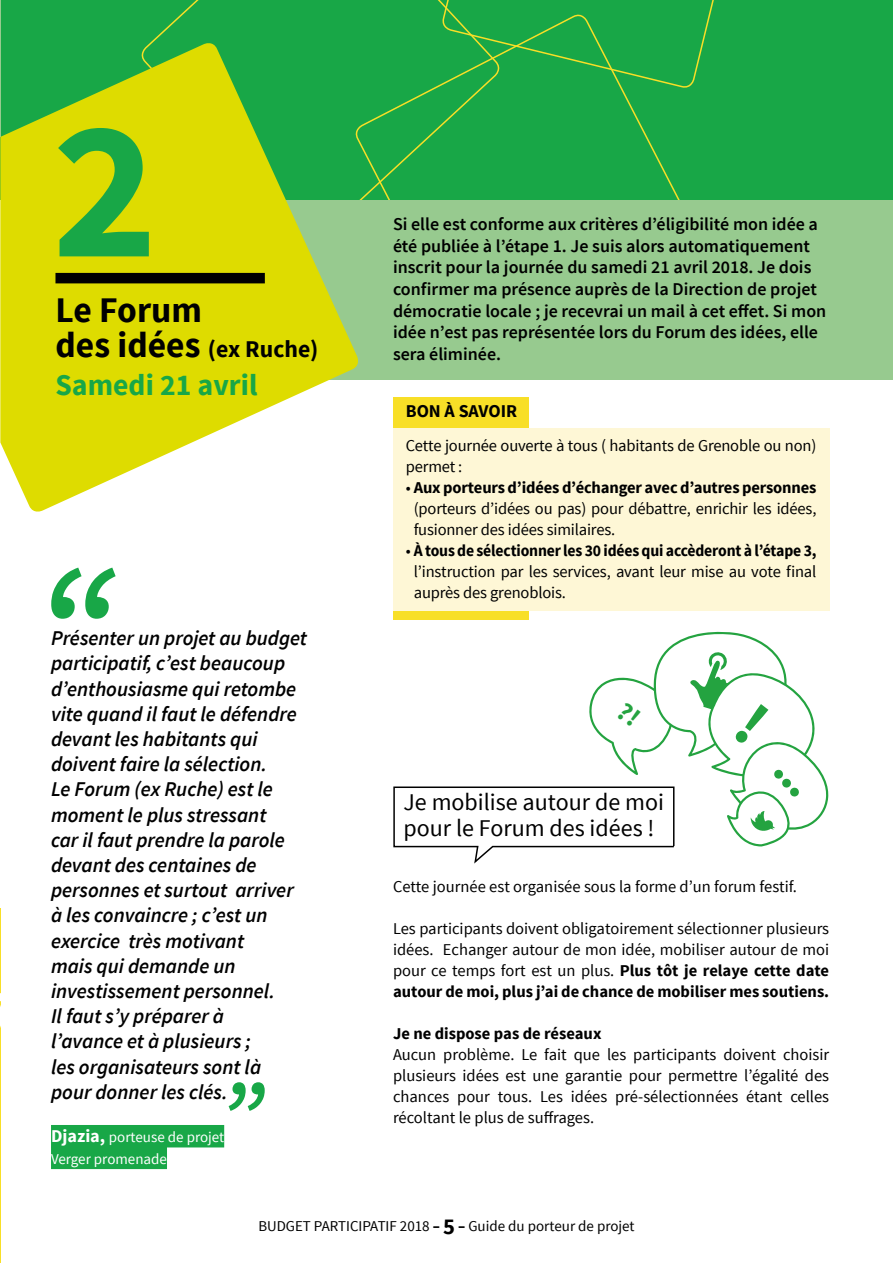
<style>
.page{position:relative;width:893px;height:1263px;background:#fff}
.page>*{position:absolute;margin:0;border:0;box-sizing:border-box;transform-origin:0 0}
.t1{font:700 36px "Source Sans Pro";color:#000}
.t2{font:700 30px "Source Sans Pro";color:#18a747}
.t3{font:24px/25.5px "Source Sans Pro";color:#000}
.t4{font:700 24px "Source Sans Pro";color:#000}
.t5{font:italic 600 21px/25.2px "Source Sans Pro";color:#000}
.t6{font:600 18px/21.6px "Source Sans Pro";color:#000}
.t7{font:700 18px "Source Sans Pro";color:#000}
.t8{font:16.5px/21px "Source Sans Pro";letter-spacing:-.01em;color:#000;text-align:justify}
.t9{font:700 16.5px "Source Sans Pro";color:#000}
.t10{font:15px "Source Sans Pro";color:#000}
.t11{font:15px/21.6px "Source Sans Pro";color:#fff}
.s1{font-size:36px}
.s2{font-weight:700;font-size:18px}
.s3{font-weight:700}
.s4{font-weight:700;font-size:22.5px}
</style>
<div class="page">
<div style="left:0;top:0;width:893px;height:200px;background:#18a747"></div>
<svg style="left:700px;top:0;width:14px;height:57px"></svg>
<svg style="left:361px;top:12px;width:339px;height:188px"></svg>
<div style="left:393px;top:398px;width:135px;height:222px;background:#f8df27"></div>
<div style="left:393px;top:428px;width:436px;height:183px;background:#fef7d6"></div>
<hr style="left:0;top:908px;width:1px;height:355px;background:#f8df27">
<svg style="left:0;top:993px;width:1px;height:35px"></svg>
<div style="left:281px;top:200px;width:612px;height:180px;background:#97ca8f"></div>
<hr style="left:0;top:0;width:1px;height:136px;background:#97ca8f">
<div style="left:51px;top:1125px;width:173px;height:22px;background:#18a747"></div>
<div style="left:51px;top:1146px;width:116px;height:23px;background:#18a747"></div>
<svg style="left:51px;top:568px;width:65px;height:51px"></svg>
<svg style="left:229px;top:1082px;width:36px;height:29px"></svg>
<svg style="left:0;top:40px;width:361px;height:472px;fill:#dedc00"></svg>
<div style="left:55px;top:273px;width:210px;height:10px;background:#000"></div>
<svg style="left:58px;top:128px;width:91px;height:128px"></svg>
<svg style="left:393px;top:631px;width:436px;height:233px"></svg>
<h1 class="t1" style="left:55px;top:287px;width:148px">Le Forum</h1>
<h3 class="t4" style="left:55px;top:333px;width:264px"><span class="s1">des idées</span> (ex Ruche)</h3>
<h2 class="t2" style="left:55px;top:366px;width:203px">Samedi 21 avril</h2>
<p class="t5" style="left:51px;top:625px;width:257px">Présenter un projet au budget participatif, c’est beaucoup d’enthousiasme qui retombe vite quand il faut le défendre devant les habitants qui doivent faire la sélection.<br>Le Forum (ex Ruche) est le moment le plus stressant<br>car il faut prendre la parole devant des centaines de personnes et surtout arriver à les convaincre ; c’est un exercice très motivant<br>mais qui demande un investissement personnel.<br>Il faut s’y préparer à<br>l’avance et à plusieurs ;<br>les organisateurs sont là pour donner les clés.</p>
<p class="t11" style="left:51px;top:1126px;width:175px"><span class="s2">Djazia,</span> porteuse de projet<br>Verger promenade</p>
<p class="t6" style="left:393px;top:214px;width:435px">Si elle est conforme aux critères d’éligibilité mon idée a été publiée à l’étape 1. Je suis alors automatiquement inscrit pour la journée du samedi 21 avril 2018. Je dois confirmer ma présence auprès de la Direction de projet démocratie locale ; je recevrai un mail à cet effet. Si mon idée n’est pas représentée lors du Forum des idées, elle sera éliminée.</p>
<p class="t7" style="left:406px;top:400px;width:113px">BON À SAVOIR</p>
<p class="t8" style="left:406px;top:436px;width:412px">Cette journée ouverte à tous ( habitants de Grenoble ou non) permet :</p>
<p class="t8" style="left:414px;top:478px;width:404px;text-indent:-8px">• <span class="s3">Aux porteurs d’idées d’échanger avec d’autres personnes </span>(porteurs d’idées ou pas) pour débattre, enrichir les idées, fusionner des idées similaires.</p>
<p class="t8" style="left:414px;top:541px;width:404px;text-indent:-8px">• <span class="s3">À tous de sélectionner les 30 idées qui accèderont à l’étape 3, </span>l’instruction par les services, avant leur mise au vote final auprès des grenoblois.</p>
<h3 class="t3" style="left:404px;top:790px;width:262px">Je mobilise autour de moi pour le Forum des idées !</h3>
<p class="t8" style="left:393px;top:877px;width:405px">Cette journée est organisée sous la forme d’un forum festif.</p>
<p class="t8" style="left:393px;top:919px;width:438px">Les participants doivent obligatoirement sélectionner plusieurs idées. Echanger autour de mon idée, mobiliser autour de moi pour ce temps fort est un plus. <span class="s3">Plus tôt je relaye cette date autour de moi, plus j’ai de chance de mobiliser mes soutiens.</span></p>
<p class="t9" style="left:393px;top:1023px;width:210px">Je ne dispose pas de réseaux</p>
<p class="t8" style="left:393px;top:1045px;width:438px">Aucun problème. Le fait que les participants doivent choisir plusieurs idées est une garantie pour permettre l’égalité des chances pour tous. Les idées pré-sélectionnées étant celles récoltant le plus de suffrages.</p>
<p class="t10" style="left:258px;top:1217px;width:378px">BUDGET PARTICIPATIF 2018 <span class="s3">–</span> <span class="s4">5</span> <span class="s3">–</span> Guide du porteur de projet</p>
</div>
